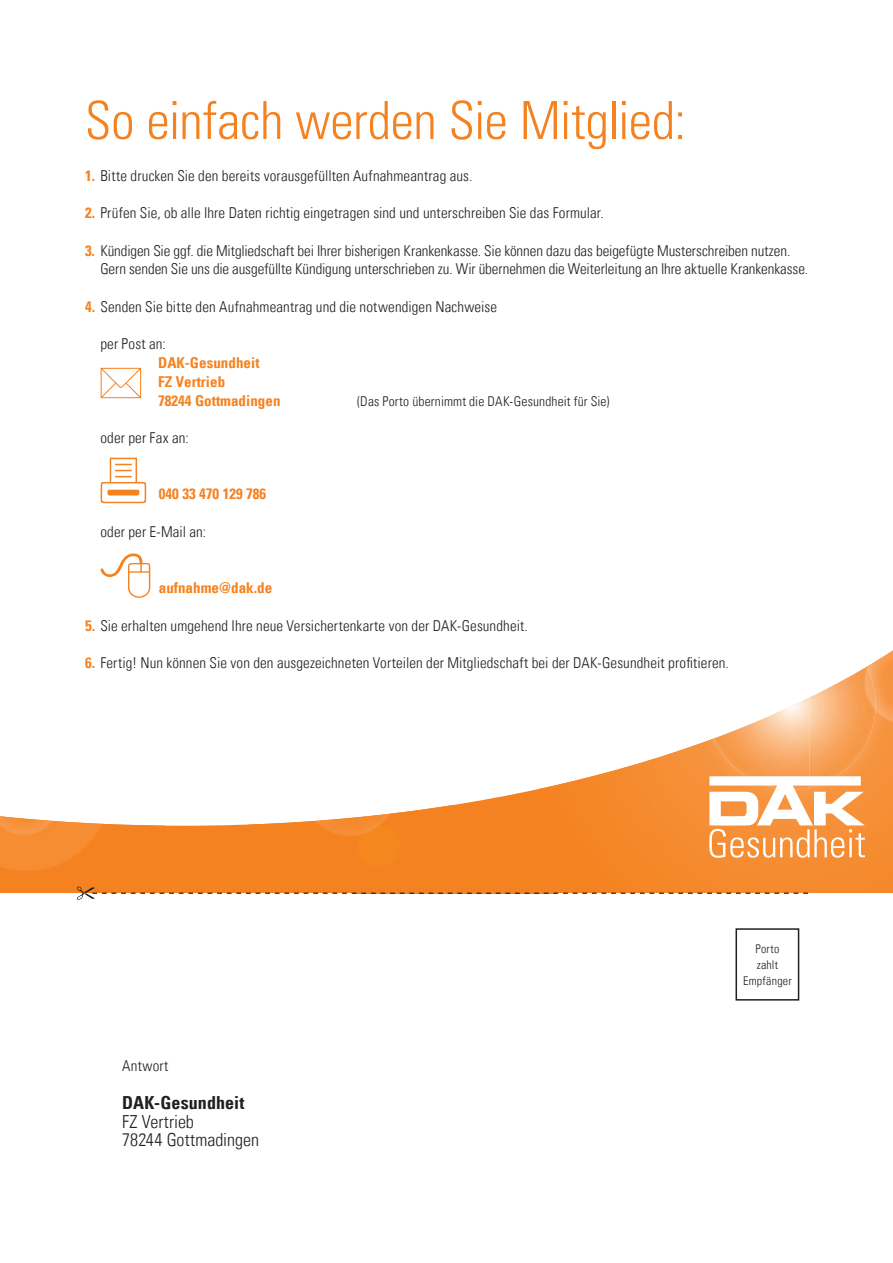
<style>
.page{position:relative;width:893px;height:1263px;background:#fff}
.page>*{position:absolute;margin:0;border:0;box-sizing:border-box;transform-origin:0 0}
.t1{font:52.5px "Univers Com 47 Light Cond";letter-spacing:-.01em;color:#f58220}
.t2{font:18px/18.8px "Univers Com 47 Light Cond";color:#231f20}
.t3{font:18px "Univers Com 67 Bold Cond";letter-spacing:.005em;color:#231f20}
.t4{font:15px/18.8px "Univers Com 47 Light Cond";letter-spacing:.005em;color:#231f20}
.t5{font:15px/18.8px "Univers Com 67 Bold Cond";letter-spacing:.005em;color:#f58220}
.t6{font:13.5px "Univers Com 47 Light Cond";letter-spacing:.01em;color:#231f20}
.t7{font:12px/15.8px "Univers Com 47 Light Cond";letter-spacing:.02em;color:#231f20;text-align:center}
.s1{font-family:"Univers Com 67 Bold Cond";color:#f58220}
</style>
<div class="page">
<svg style="left:165px;top:759px;width:486px;height:128px"></svg>
<div style="left:454px;top:864px;width:86px;height:23px;background:#f58220"></div>
<div style="left:0;top:824px;width:165px;height:69px;background:#f58220"></div>
<div style="left:249px;top:822px;width:55px;height:65px;background:#f58220"></div>
<img style="left:0;top:816px;width:112px;height:73px">
<img style="left:304px;top:805px;width:147px;height:82px">
<div style="left:318px;top:864px;width:133px;height:23px;background:#f58220"></div>
<svg style="left:540px;top:760px;width:353px;height:133px"></svg>
<img style="left:579px;top:864px;width:16px;height:19px">
<img style="left:651px;top:738px;width:63px;height:107px">
<div style="left:865px;top:778px;width:28px;height:67px;background:#f68f36"></div>
<img style="left:714px;top:697px;width:96px;height:79px">
<img style="left:866px;top:650px;width:27px;height:128px">
<img style="left:810px;top:667px;width:66px;height:111px">
<svg style="left:709px;top:776px;width:156px;height:82px"></svg>
<svg style="left:77px;top:887px;width:731px;height:13px"></svg>
<svg style="left:101px;top:458px;width:45px;height:45px"></svg>
<svg style="left:101px;top:368px;width:40px;height:30px"></svg>
<svg style="left:101px;top:553px;width:49px;height:45px"></svg>
<div style="left:735px;top:928px;width:64px;height:72px;border:2px solid #231f20"></div>
<h1 class="t1" style="left:85px;top:89px;width:602px">So einfach werden Sie Mitglied:</h1>
<p class="t4" style="left:85px;top:166px;width:389px"><span class="s1">1.</span> Bitte drucken Sie den bereits vorausgefüllten Aufnahmeantrag aus.</p>
<p class="t4" style="left:85px;top:203px;width:520px"><span class="s1">2.</span> Prüfen Sie, ob alle Ihre Daten richtig eingetragen sind und unterschreiben Sie das Formular.</p>
<p class="t4" style="left:100px;top:241px;width:709px;text-indent:-15px"><span class="s1">3.</span> Kündigen Sie ggf. die Mitgliedschaft bei Ihrer bisherigen Krankenkasse. Sie können dazu das beigefügte Musterschreiben nutzen.<br>Gern senden Sie uns die ausgefüllte Kündigung unterschrieben zu. Wir übernehmen die Weiterleitung an Ihre aktuelle Krankenkasse.</p>
<p class="t4" style="left:85px;top:297px;width:414px"><span class="s1">4.</span> Senden Sie bitte den Aufnahmeantrag und die notwendigen Nachweise</p>
<p class="t4" style="left:100px;top:335px;width:67px">per Post an:</p>
<p class="t5" style="left:158px;top:353px;width:124px">DAK-Gesundheit<br>FZ Vertrieb<br>78244 Gottmadingen</p>
<p class="t6" style="left:357px;top:393px;width:254px">(Das Porto übernimmt die DAK-Gesundheit für Sie)</p>
<p class="t4" style="left:100px;top:428px;width:90px">oder per Fax an:</p>
<p class="t5" style="left:159px;top:485px;width:109px">040 33 470 129 786</p>
<p class="t4" style="left:100px;top:522px;width:107px">oder per E-Mail an:</p>
<p class="t5" style="left:159px;top:578px;width:115px">aufnahme@dak.de</p>
<p class="t4" style="left:85px;top:616px;width:444px"><span class="s1">5.</span> Sie erhalten umgehend Ihre neue Versichertenkarte von der DAK-Gesundheit.</p>
<p class="t4" style="left:85px;top:653px;width:645px"><span class="s1">6.</span> Fertig! Nun können Sie von den ausgezeichneten Vorteilen der Mitgliedschaft bei der DAK-Gesundheit profitieren.</p>
<p class="t4" style="left:122px;top:1057px;width:48px">Antwort</p>
<p class="t3" style="left:122px;top:1091px;width:124px">DAK-Gesundheit</p>
<p class="t2" style="left:122px;top:1112px;width:139px">FZ Vertrieb<br>78244 Gottmadingen</p>
<p class="t7" style="left:743px;top:941px;width:50px">Porto<br>zahlt<br>Empfänger</p>
</div>
